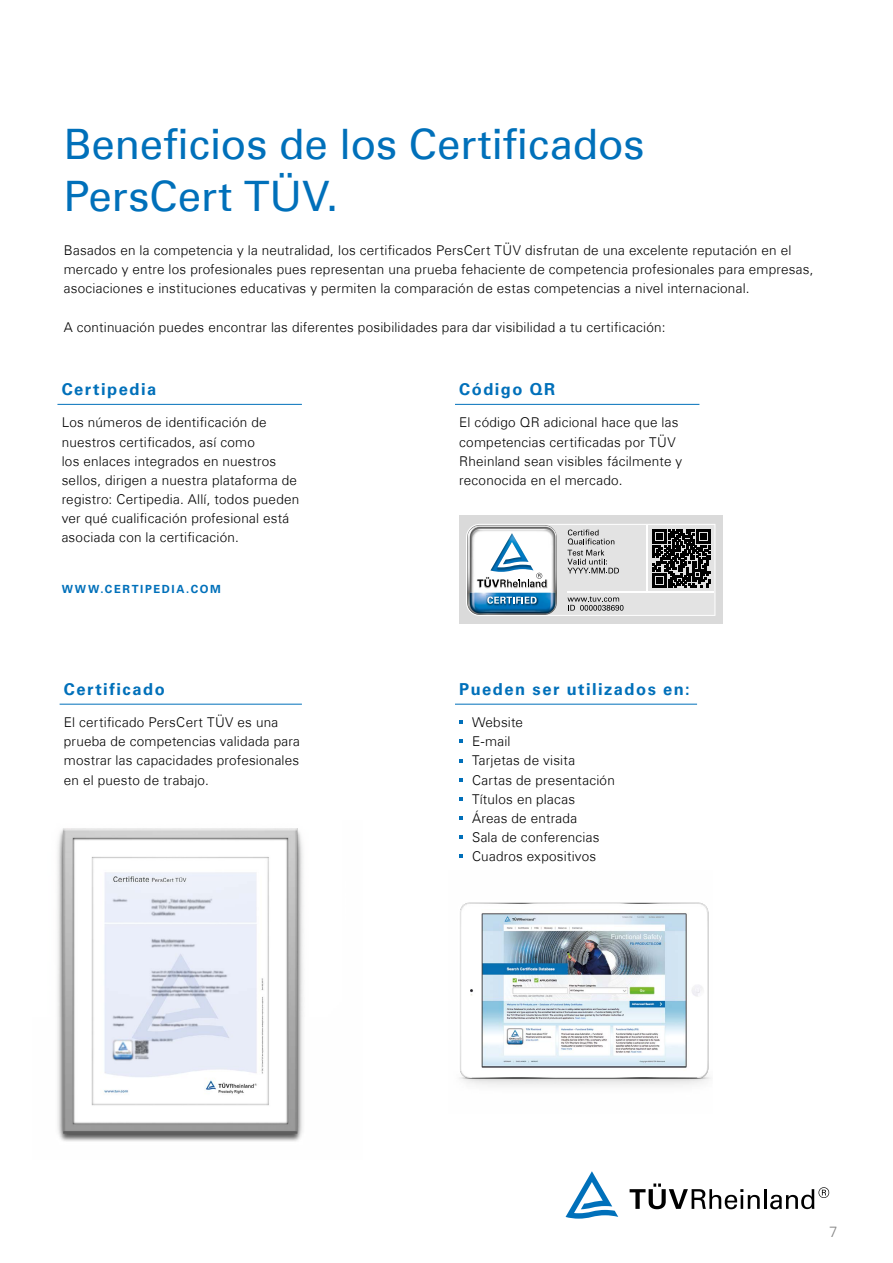
<style>
.page{position:relative;width:893px;height:1263px;background:#fff}
.page>*{position:absolute;margin:0;border:0;box-sizing:border-box;transform-origin:0 0}
.t1{font:42px/51px "Univers Com 55 Roman";letter-spacing:-.005em;color:#0070ba}
.t2{font:700 16.5px "Univers LT Pro 65";letter-spacing:.09em;color:#0070ba}
.t3{font:300 15px "Univers Com 45";color:#878787}
.t4{font:300 13.5px/19.2px "Univers Com 45";letter-spacing:.015em;color:#000}
.t5{font:700 11.25px "Univers Com 65";letter-spacing:.145em;color:#0070ba}
</style>
<div class="page">
<svg style="left:630px;top:1183px;width:130px;height:26px"></svg>
<hr style="left:764px;top:1189px;width:3px;height:20px;background:#000">
<svg style="left:770px;top:1187px;width:59px;height:22px"></svg>
<svg style="left:566px;top:1171px;width:52px;height:47px"></svg>
<hr style="left:455px;top:404px;width:244px;height:1px;background:#0070ba">
<hr style="left:57px;top:404px;width:245px;height:1px;background:#0070ba">
<hr style="left:455px;top:704px;width:242px;height:1px;background:#0070ba">
<svg style="left:459px;top:720px;width:4px;height:4px"></svg>
<svg style="left:459px;top:740px;width:4px;height:3px"></svg>
<svg style="left:459px;top:759px;width:4px;height:3px"></svg>
<svg style="left:459px;top:778px;width:4px;height:3px"></svg>
<svg style="left:459px;top:797px;width:4px;height:3px"></svg>
<svg style="left:459px;top:816px;width:4px;height:4px"></svg>
<svg style="left:459px;top:835px;width:4px;height:4px"></svg>
<svg style="left:459px;top:854px;width:4px;height:4px"></svg>
<img style="left:57px;top:828px;width:246px;height:314px">
<img style="left:460px;top:902px;width:251px;height:184px">
<div style="left:459px;top:516px;width:264px;height:108px;background:#dadada"></div>
<svg style="left:466px;top:524px;width:249px;height:92px"></svg>
<hr style="left:60px;top:704px;width:242px;height:1px;background:#0070ba">
<h1 class="t1" style="left:64px;top:119px;width:582px">Beneficios de los Certificados<br>PersCert TÜV.</h1>
<p class="t4" style="left:64px;top:241px;width:751px">Basados en la competencia y la neutralidad, los certificados PersCert TÜV disfrutan de una excelente reputación en el mercado y entre los profesionales pues representan una prueba fehaciente de competencia profesionales para empresas, asociaciones e instituciones educativas y permiten la comparación de estas competencias a nivel internacional.</p>
<p class="t4" style="left:64px;top:317px;width:603px">A continuación puedes encontrar las diferentes posibilidades para dar visibilidad a tu certificación:</p>
<p class="t2" style="left:62px;top:378px;width:96px">Certipedia</p>
<p class="t4" style="left:62px;top:413px;width:239px">Los números de identificación de nuestros certificados, así como<br>los enlaces integrados en nuestros sellos, dirigen a nuestra plataforma de registro: Certipedia. Allí, todos pueden ver qué cualificación profesional está asociada con la certificación.</p>
<p class="t5" style="left:62px;top:582px;width:161px">WWW.CERTIPEDIA.COM</p>
<p class="t2" style="left:64px;top:678px;width:102px">Certificado</p>
<p class="t4" style="left:64px;top:713px;width:238px">El certificado PersCert TÜV es una prueba de competencias validada para mostrar las capacidades profesionales en el puesto de trabajo.</p>
<p class="t2" style="left:459px;top:378px;width:97px">Código QR</p>
<p class="t4" style="left:459px;top:413px;width:225px">El código QR adicional hace que las competencias certificadas por TÜV Rheinland sean visibles fácilmente y reconocida en el mercado.</p>
<p class="t2" style="left:459px;top:678px;width:232px">Pueden ser utilizados en:</p>
<p class="t4" style="left:472px;top:713px;width:144px">Website<br>E-mail<br>Tarjetas de visita<br>Cartas de presentación<br>Títulos en placas<br>Áreas de entrada<br>Sala de conferencias<br>Cuadros expositivos</p>
<p class="t3" style="left:829px;top:1223px;width:10px">7</p>
</div>
